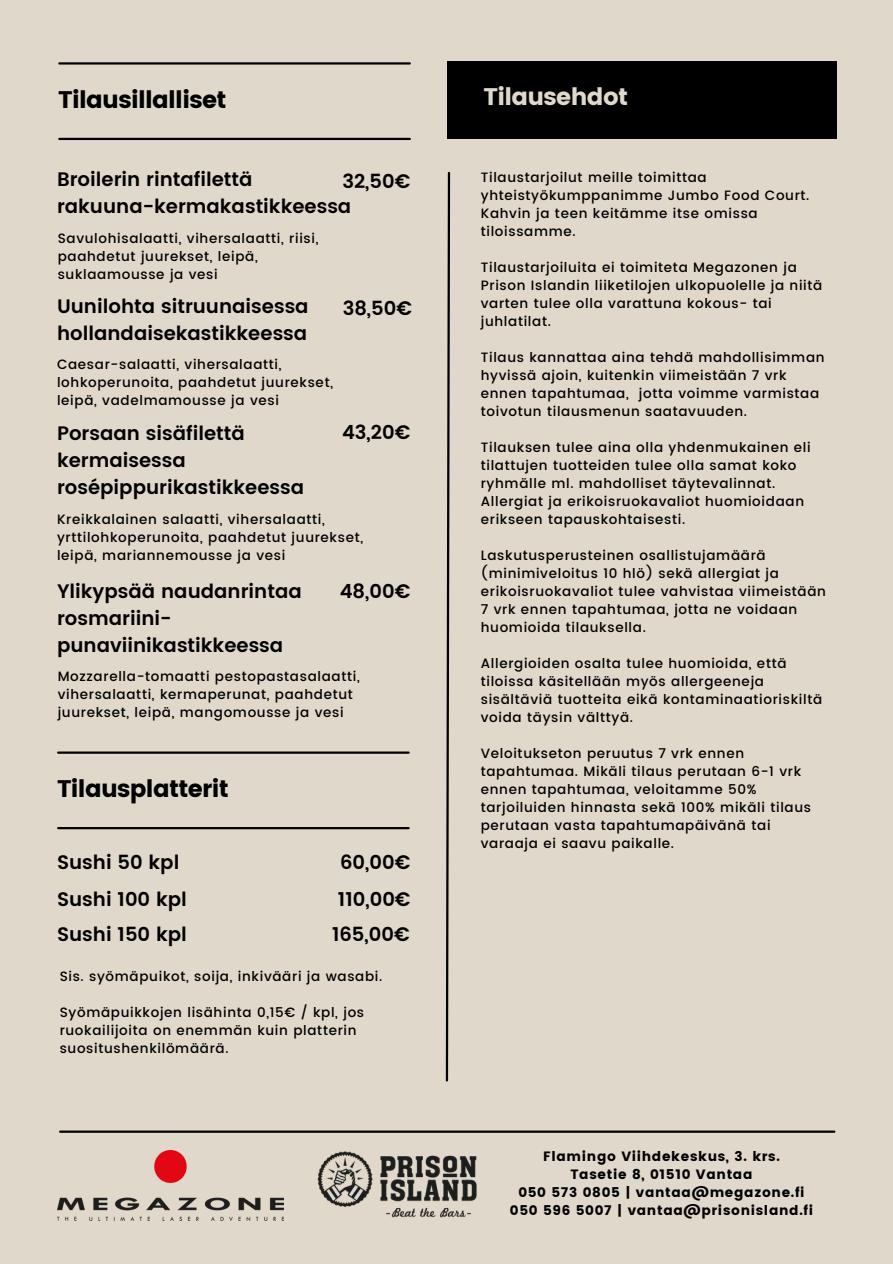
<style>
.page{position:relative;width:893px;height:1264px;background:#fff}
.page>*{position:absolute;margin:0;border:0;box-sizing:border-box;transform-origin:0 0}
.t1{font:24px "Poppins";letter-spacing:-.03em;color:#000}
.t2{font:24px "Poppins";letter-spacing:-.03em;color:#e0d8cb}
.t3{font:600 19.5px/27px "Poppins";color:#000}
.t4{font:500 13.5px/18px "Poppins";letter-spacing:.05em;color:#000}
.t5{font:13.5px "Poppins";letter-spacing:.05em;color:#000}
</style>
<div class="page">
<div style="left:0;top:0;width:892px;height:1263px;background:#e0d8cb"></div>
<hr style="left:58px;top:751px;width:350px;height:2px;background:#000">
<hr style="left:60px;top:1130px;width:774px;height:2px;background:#000">
<hr style="left:58px;top:827px;width:350px;height:2px;background:#000">
<svg style="left:445px;top:171px;width:6px;height:911px"></svg>
<div style="left:447px;top:61px;width:389px;height:78px;background:#000"></div>
<hr style="left:59px;top:62px;width:351px;height:3px;background:#000">
<hr style="left:59px;top:138px;width:351px;height:2px;background:#000">
<img style="left:58px;top:1150px;width:225px;height:70px">
<img style="left:317px;top:1151px;width:160px;height:67px">
<h3 class="t1" style="left:58px;top:85px;width:170px">Tilausillalliset</h3>
<h2 class="t3" style="left:57px;top:166px;width:296px">Broilerin rintafilettä rakuuna-kermakastikkeessa</h2>
<p class="t3" style="left:342px;top:168px;width:70px">32,50€</p>
<h3 class="t4" style="left:58px;top:229px;width:262px">Savulohisalaatti, vihersalaatti, riisi, paahdetut juurekset, leipä, suklaamousse ja vesi</h3>
<p class="t3" style="left:57px;top:293px;width:253px">Uunilohta sitruunaisessa hollandaisekastikkeessa</p>
<h2 class="t4" style="left:57px;top:356px;width:277px">Caesar-salaatti, vihersalaatti, lohkoperunoita, paahdetut juurekset, leipä, vadelmamousse ja vesi</h2>
<h3 class="t3" style="left:343px;top:295px;width:71px">38,50€</h3>
<h3 class="t3" style="left:342px;top:419px;width:70px">43,20€</h3>
<h3 class="t3" style="left:57px;top:420px;width:249px">Porsaan sisäfilettä kermaisessa rosépippurikastikkeessa</h3>
<h2 class="t4" style="left:57px;top:510px;width:307px">Kreikkalainen salaatti, vihersalaatti, yrttilohkoperunoita, paahdetut juurekset, leipä, mariannemousse ja vesi</h2>
<h2 class="t3" style="left:57px;top:577px;width:246px">Ylikypsää naudanrintaa rosmariini&shy;punaviinikastikkeessa</h2>
<p class="t4" style="left:58px;top:667px;width:303px">Mozzarella-tomaatti pestopastasalaatti, vihersalaatti, kermaperunat, paahdetut juurekset, leipä, mangomousse ja vesi</p>
<p class="t3" style="left:340px;top:577px;width:72px">48,00€</p>
<h1 class="t1" style="left:57px;top:774px;width:173px">Tilausplatterit</h1>
<h2 class="t3" style="left:57px;top:848px;width:124px">Sushi 50 kpl</h2>
<p class="t3" style="left:57px;top:885px;width:131px">Sushi 100 kpl</p>
<h3 class="t3" style="left:57px;top:920px;width:131px">Sushi 150 kpl</h3>
<h2 class="t4" style="left:60px;top:966px;width:324px">Sis. syömäpuikot, soija, inkivääri ja wasabi.</h2>
<p class="t4" style="left:60px;top:1002px;width:306px">Syömäpuikkojen lisähinta 0,15€ / kpl, jos ruokailijoita on enemmän kuin platterin suositushenkilömäärä.</p>
<h1 class="t3" style="left:340px;top:848px;width:72px">60,00€</h1>
<h3 class="t3" style="left:338px;top:885px;width:74px">110,00€</h3>
<h2 class="t3" style="left:332px;top:920px;width:79px">165,00€</h2>
<h1 class="t2" style="left:483px;top:83px;width:146px">Tilausehdot</h1>
<p class="t4" style="left:480px;top:168px;width:330px">Tilaustarjoilut meille toimittaa yhteistyökumppanimme Jumbo Food Court.<br>Kahvin ja teen keitämme itse omissa tiloissamme.</p>
<p class="t4" style="left:480px;top:258px;width:343px">Tilaustarjoiluita ei toimiteta Megazonen ja Prison Islandin liiketilojen ulkopuolelle ja niitä varten tulee olla varattuna kokous- tai juhlatilat.</p>
<p class="t4" style="left:480px;top:348px;width:345px">Tilaus kannattaa aina tehdä mahdollisimman hyvissä ajoin, kuitenkin viimeistään 7 vrk ennen tapahtumaa, jotta voimme varmistaa toivotun tilausmenun saatavuuden.</p>
<p class="t4" style="left:480px;top:438px;width:331px">Tilauksen tulee aina olla yhdenmukainen eli tilattujen tuotteiden tulee olla samat koko ryhmälle ml. mahdolliset täytevalinnat.<br>Allergiat ja erikoisruokavaliot huomioidaan erikseen tapauskohtaisesti.</p>
<p class="t4" style="left:480px;top:546px;width:347px">Laskutusperusteinen osallistujamäärä (minimiveloitus 10 hlö) sekä allergiat ja erikoisruokavaliot tulee vahvistaa viimeistään 7 vrk ennen tapahtumaa, jotta ne voidaan huomioida tilauksella.</p>
<p class="t4" style="left:480px;top:654px;width:343px">Allergioiden osalta tulee huomioida, että tiloissa käsitellään myös allergeeneja sisältäviä tuotteita eikä kontaminaatioriskiltä voida täysin välttyä.</p>
<p class="t4" style="left:480px;top:744px;width:332px">Veloitukseton peruutus 7 vrk ennen tapahtumaa. Mikäli tilaus perutaan 6-1 vrk ennen tapahtumaa, veloitamme 50% tarjoiluiden hinnasta sekä 100% mikäli tilaus perutaan vasta tapahtumapäivänä tai varaaja ei saavu paikalle.</p>
<p class="t5" style="left:543px;top:1148px;width:238px">Flamingo Viihdekeskus, 3. krs.</p>
<p class="t5" style="left:570px;top:1166px;width:183px">Tasetie 8, 01510 Vantaa</p>
<p class="t5" style="left:518px;top:1184px;width:288px">050 573 0805 | vantaa@megazone.fi</p>
<p class="t5" style="left:510px;top:1202px;width:304px">050 596 5007 | vantaa@prisonisland.fi</p>
</div>
